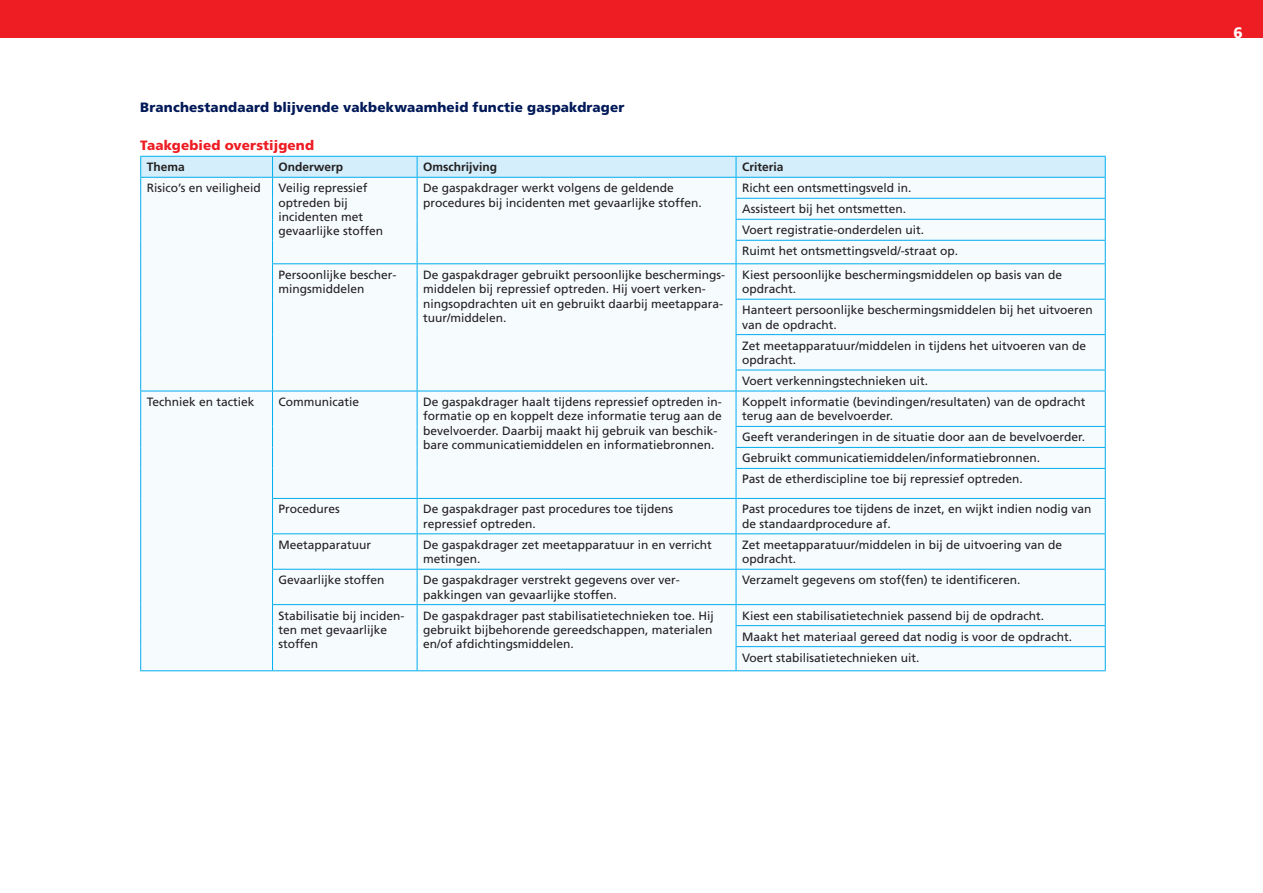
<style>
.page{position:relative;width:1263px;height:893px;background:#fff}
.page>*{position:absolute;margin:0;border:0;box-sizing:border-box;transform-origin:0 0}
.t1{font:900 15.15px "Frutiger LT Std";color:#fff}
.t2{font:900 13.5px "Frutiger LT Std";letter-spacing:.01em;color:#011958}
.t3{font:900 13.5px "Frutiger LT Std";letter-spacing:.01em;color:#ee1d23}
.t4{font:12px/14.4px "Frutiger LT Std";color:#231f20}
.t5{font:700 12px "Frutiger LT Std";color:#231f20}
</style>
<div class="page">
<div style="left:141px;top:264px;width:964px;height:406px;background:#f6fbfe"></div>
<hr style="left:140px;top:264px;width:1px;height:35px;background:#00aeef">
<hr style="left:140px;top:299px;width:1px;height:36px;background:#00aeef">
<hr style="left:140px;top:335px;width:1px;height:35px;background:#00aeef">
<svg style="left:140px;top:370px;width:1px;height:21px"></svg>
<svg style="left:140px;top:156px;width:966px;height:108px"></svg>
<hr style="left:272px;top:263px;width:145px;height:1px;background:#00aeef">
<hr style="left:272px;top:264px;width:1px;height:35px;background:#00aeef">
<hr style="left:417px;top:263px;width:319px;height:1px;background:#00aeef">
<hr style="left:417px;top:264px;width:1px;height:35px;background:#00aeef">
<hr style="left:272px;top:299px;width:1px;height:36px;background:#00aeef">
<hr style="left:417px;top:299px;width:1px;height:36px;background:#00aeef">
<hr style="left:272px;top:335px;width:1px;height:35px;background:#00aeef">
<hr style="left:417px;top:335px;width:1px;height:35px;background:#00aeef">
<svg style="left:272px;top:370px;width:1px;height:21px"></svg>
<svg style="left:417px;top:370px;width:1px;height:21px"></svg>
<hr style="left:736px;top:263px;width:370px;height:1px;background:#00aeef">
<hr style="left:736px;top:264px;width:1px;height:35px;background:#00aeef">
<hr style="left:1105px;top:264px;width:1px;height:35px;background:#00aeef">
<hr style="left:736px;top:299px;width:370px;height:1px;background:#00aeef">
<hr style="left:736px;top:300px;width:1px;height:34px;background:#00aeef">
<hr style="left:1105px;top:300px;width:1px;height:34px;background:#00aeef">
<hr style="left:736px;top:334px;width:370px;height:1px;background:#00aeef">
<hr style="left:736px;top:335px;width:1px;height:35px;background:#00aeef">
<hr style="left:1105px;top:335px;width:1px;height:35px;background:#00aeef">
<hr style="left:736px;top:370px;width:370px;height:1px;background:#00aeef">
<svg style="left:736px;top:370px;width:1px;height:21px"></svg>
<svg style="left:1105px;top:370px;width:1px;height:21px"></svg>
<hr style="left:140px;top:391px;width:133px;height:1px;background:#00aeef">
<hr style="left:140px;top:391px;width:1px;height:35px;background:#00aeef">
<svg style="left:140px;top:426px;width:1px;height:42px"></svg>
<hr style="left:140px;top:468px;width:1px;height:30px;background:#00aeef">
<hr style="left:140px;top:498px;width:1px;height:36px;background:#00aeef">
<hr style="left:140px;top:534px;width:1px;height:35px;background:#00aeef">
<hr style="left:140px;top:569px;width:1px;height:36px;background:#00aeef">
<svg style="left:140px;top:605px;width:1px;height:65px"></svg>
<hr style="left:140px;top:670px;width:133px;height:1px;background:#00aeef">
<hr style="left:273px;top:391px;width:144px;height:1px;background:#00aeef">
<hr style="left:272px;top:391px;width:1px;height:35px;background:#00aeef">
<hr style="left:417px;top:391px;width:319px;height:1px;background:#00aeef">
<hr style="left:417px;top:391px;width:1px;height:35px;background:#00aeef">
<svg style="left:272px;top:426px;width:1px;height:42px"></svg>
<svg style="left:417px;top:426px;width:1px;height:42px"></svg>
<hr style="left:272px;top:468px;width:1px;height:30px;background:#00aeef">
<hr style="left:417px;top:468px;width:1px;height:30px;background:#00aeef">
<hr style="left:736px;top:391px;width:370px;height:1px;background:#00aeef">
<hr style="left:736px;top:391px;width:1px;height:35px;background:#00aeef">
<hr style="left:1105px;top:391px;width:1px;height:35px;background:#00aeef">
<hr style="left:736px;top:426px;width:370px;height:1px;background:#00aeef">
<hr style="left:736px;top:447px;width:370px;height:1px;background:#00aeef">
<hr style="left:736px;top:468px;width:370px;height:1px;background:#00aeef">
<svg style="left:736px;top:427px;width:1px;height:71px"></svg>
<svg style="left:1105px;top:427px;width:1px;height:71px"></svg>
<hr style="left:272px;top:498px;width:145px;height:1px;background:#00aeef">
<hr style="left:272px;top:499px;width:1px;height:34px;background:#00aeef">
<hr style="left:417px;top:498px;width:319px;height:1px;background:#00aeef">
<hr style="left:417px;top:499px;width:1px;height:34px;background:#00aeef">
<hr style="left:736px;top:498px;width:370px;height:1px;background:#00aeef">
<hr style="left:736px;top:499px;width:1px;height:34px;background:#00aeef">
<hr style="left:1105px;top:499px;width:1px;height:34px;background:#00aeef">
<hr style="left:272px;top:533px;width:145px;height:1px;background:#00aeef">
<hr style="left:272px;top:534px;width:1px;height:35px;background:#00aeef">
<hr style="left:417px;top:533px;width:319px;height:1px;background:#00aeef">
<hr style="left:417px;top:534px;width:1px;height:35px;background:#00aeef">
<hr style="left:736px;top:533px;width:370px;height:1px;background:#00aeef">
<hr style="left:736px;top:534px;width:1px;height:35px;background:#00aeef">
<hr style="left:1105px;top:534px;width:1px;height:35px;background:#00aeef">
<hr style="left:272px;top:569px;width:145px;height:1px;background:#00aeef">
<hr style="left:272px;top:570px;width:1px;height:34px;background:#00aeef">
<hr style="left:417px;top:569px;width:319px;height:1px;background:#00aeef">
<hr style="left:417px;top:570px;width:1px;height:34px;background:#00aeef">
<hr style="left:736px;top:569px;width:370px;height:1px;background:#00aeef">
<hr style="left:736px;top:570px;width:1px;height:34px;background:#00aeef">
<hr style="left:1105px;top:570px;width:1px;height:34px;background:#00aeef">
<hr style="left:272px;top:604px;width:145px;height:1px;background:#00aeef">
<hr style="left:417px;top:604px;width:319px;height:1px;background:#00aeef">
<svg style="left:272px;top:605px;width:1px;height:65px"></svg>
<svg style="left:417px;top:605px;width:1px;height:65px"></svg>
<hr style="left:273px;top:670px;width:144px;height:1px;background:#00aeef">
<hr style="left:417px;top:670px;width:319px;height:1px;background:#00aeef">
<hr style="left:736px;top:604px;width:370px;height:1px;background:#00aeef">
<hr style="left:736px;top:625px;width:370px;height:1px;background:#00aeef">
<hr style="left:736px;top:646px;width:370px;height:1px;background:#00aeef">
<svg style="left:736px;top:605px;width:1px;height:65px"></svg>
<svg style="left:1105px;top:605px;width:1px;height:65px"></svg>
<hr style="left:736px;top:670px;width:370px;height:1px;background:#00aeef">
<div style="left:0;top:0;width:1263px;height:38px;background:#ee1d23"></div>
<p class="t2" style="left:140px;top:99px;width:486px">Branchestandaard blijvende vakbekwaamheid functie gaspakdrager</p>
<p class="t3" style="left:140px;top:137px;width:175px">Taakgebied overstijgend</p>
<p class="t5" style="left:147px;top:160px;width:40px">Thema</p>
<p class="t5" style="left:278px;top:160px;width:66px">Onderwerp</p>
<p class="t5" style="left:423px;top:160px;width:76px">Omschrijving</p>
<p class="t5" style="left:742px;top:160px;width:43px">Criteria</p>
<p class="t4" style="left:147px;top:181px;width:116px">Risico’s en veiligheid</p>
<p class="t4" style="left:278px;top:181px;width:106px">Veilig repressief optreden bij incidenten met gevaarlijke stoffen</p>
<p class="t4" style="left:423px;top:181px;width:280px">De gaspakdrager werkt volgens de geldende procedures bij incidenten met gevaarlijke stoffen.</p>
<p class="t4" style="left:742px;top:178px;width:218px;line-height:21px">Richt een ontsmettingsveld in.<br>Assisteert bij het ontsmetten.<br>Voert registratie-onderdelen uit.<br>Ruimt het ontsmettingsveld/-straat op.</p>
<p class="t4" style="left:278px;top:267px;width:119px">Persoonlijke bescher&shy;mingsmiddelen</p>
<p class="t4" style="left:423px;top:267px;width:304px">De gaspakdrager gebruikt persoonlijke beschermings&shy;middelen bij repressief optreden. Hij voert verken&shy;ningsopdrachten uit en gebruikt daarbij meetappara&shy;tuur/middelen.</p>
<p class="t4" style="left:742px;top:267px;width:322px">Kiest persoonlijke beschermingsmiddelen op basis van de opdracht.</p>
<p class="t4" style="left:742px;top:303px;width:352px">Hanteert persoonlijke beschermingsmiddelen bij het uitvoeren van de opdracht.</p>
<p class="t4" style="left:742px;top:338px;width:346px">Zet meetapparatuur/middelen in tijdens het uitvoeren van de opdracht.</p>
<p class="t4" style="left:742px;top:374px;width:188px">Voert verkenningstechnieken uit.</p>
<p class="t4" style="left:147px;top:395px;width:109px">Techniek en tactiek</p>
<p class="t4" style="left:278px;top:395px;width:82px">Communicatie</p>
<p class="t4" style="left:423px;top:395px;width:300px">De gaspakdrager haalt tijdens repressief optreden in&shy;formatie op en koppelt deze informatie terug aan de bevelvoerder. Daarbij maakt hij gebruik van beschik&shy;bare communicatiemiddelen en informatiebronnen.</p>
<p class="t4" style="left:742px;top:395px;width:345px">Koppelt informatie (bevindingen/resultaten) van de opdracht terug aan de bevelvoerder.</p>
<p class="t4" style="left:742px;top:427px;width:345px;line-height:21px">Geeft veranderingen in de situatie door aan de bevelvoerder.<br>Gebruikt communicatiemiddelen/informatiebronnen.<br>Past de etherdiscipline toe bij repressief optreden.</p>
<p class="t4" style="left:278px;top:502px;width:63px">Procedures</p>
<p class="t4" style="left:423px;top:502px;width:252px">De gaspakdrager past procedures toe tijdens repressief optreden.</p>
<p class="t4" style="left:742px;top:502px;width:351px">Past procedures toe tijdens de inzet, en wijkt indien nodig van de standaardprocedure af.</p>
<p class="t4" style="left:278px;top:537px;width:94px">Meetapparatuur</p>
<p class="t4" style="left:423px;top:537px;width:290px">De gaspakdrager zet meetapparatuur in en verricht metingen.</p>
<p class="t4" style="left:742px;top:537px;width:322px">Zet meetapparatuur/middelen in bij de uitvoering van de opdracht.</p>
<p class="t4" style="left:278px;top:573px;width:107px">Gevaarlijke stoffen</p>
<p class="t4" style="left:423px;top:573px;width:258px">De gaspakdrager verstrekt gegevens over ver&shy;pakkingen van gevaarlijke stoffen.</p>
<p class="t4" style="left:742px;top:573px;width:280px">Verzamelt gegevens om stof(fen) te identificeren.</p>
<p class="t4" style="left:278px;top:608px;width:128px">Stabilisatie bij inciden&shy;ten met gevaarlijke stoffen</p>
<p class="t4" style="left:423px;top:608px;width:292px;text-align:justify">De gaspakdrager past stabilisatietechnieken toe. Hij gebruikt bijbehorende gereedschappen, materialen en/of afdichtingsmiddelen.</p>
<p class="t4" style="left:742px;top:605px;width:332px;line-height:21px">Kiest een stabilisatietechniek passend bij de opdracht.<br>Maakt het materiaal gereed dat nodig is voor de opdracht.<br>Voert stabilisatietechnieken uit.</p>
<p class="t1" style="left:1233px;top:24px;width:11px">6</p>
</div>
